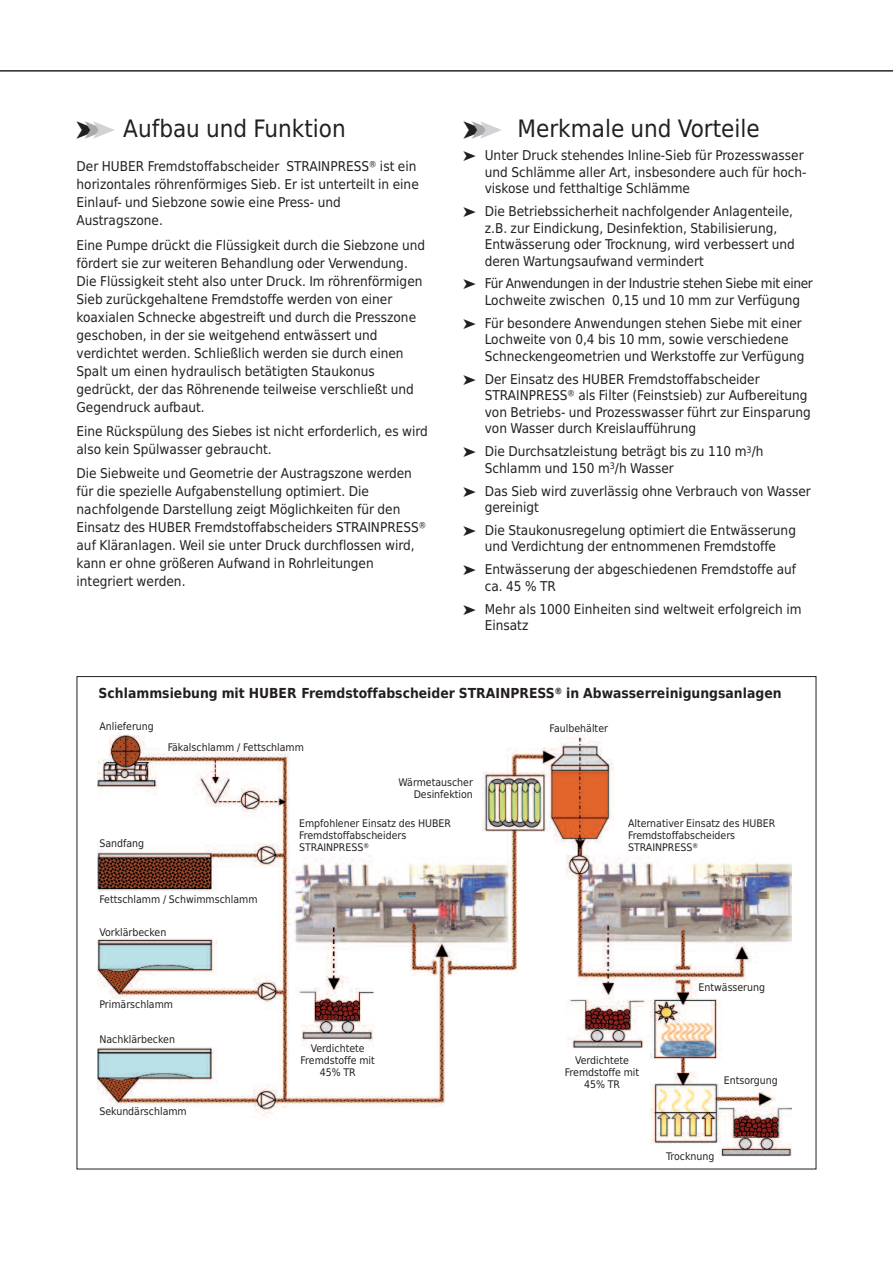
<style>
.page{position:relative;width:893px;height:1263px;background:#fff}
.page>*{position:absolute;margin:0;border:0;box-sizing:border-box;transform-origin:0 0}
.t1{font:24px "Huber Tec";color:#231f20}
.t2{font:700 13.8px "Huber Tec";color:#231f20}
.t3{font:13.5px/18px "Huber Tec";color:#231f20}
.t4{font:13.5px/16.5px "Huber Tec";letter-spacing:-.025em;color:#231f20}
.t5{font:10.5px/12.1px "Huber Tec";color:#231f20}
.s1{color:#a8a9ad}
.s2{color:#d1d2d4}
</style>
<div class="page">
<img style="left:98px;top:734px;width:693px;height:423px">
<hr style="left:0;top:71px;width:893px;height:1px;background:#231f20">
<h1 class="t1" style="left:77px;top:115px;width:271px">➤<span class="s1">➤</span><span class="s2">➤</span> Aufbau und Funktion</h1>
<p class="t3" style="left:77px;top:158px;width:344px">Der HUBER Fremdstoffabscheider STRAINPRESS® ist ein horizontales röhrenförmiges Sieb. Er ist unterteilt in eine Einlauf- und Siebzone sowie eine Press- und Austragszone.</p>
<p class="t3" style="left:77px;top:236px;width:350px">Eine Pumpe drückt die Flüssigkeit durch die Siebzone und fördert sie zur weiteren Behandlung oder Verwendung.<br>Die Flüssigkeit steht also unter Druck. Im röhrenförmigen Sieb zurückgehaltene Fremdstoffe werden von einer koaxialen Schnecke abgestreift und durch die Presszone geschoben, in der sie weitgehend entwässert und verdichtet werden. Schließlich werden sie durch einen Spalt um einen hydraulisch betätigten Staukonus gedrückt, der das Röhrenende teilweise verschließt und Gegendruck aufbaut.</p>
<p class="t3" style="left:77px;top:422px;width:353px">Eine Rückspülung des Siebes ist nicht erforderlich, es wird also kein Spülwasser gebraucht.</p>
<p class="t3" style="left:77px;top:465px;width:351px">Die Siebweite und Geometrie der Austragszone werden für die spezielle Aufgabenstellung optimiert. Die nachfolgende Darstellung zeigt Möglichkeiten für den Einsatz des HUBER Fremdstoffabscheiders STRAINPRESS® auf Kläranlagen. Weil sie unter Druck durchflossen wird, kann er ohne größeren Aufwand in Rohrleitungen integriert werden.</p>
<h1 class="t1" style="left:463px;top:115px;width:298px">➤<span class="s1">➤</span><span class="s2">➤</span> Merkmale und Vorteile</h1>
<p class="t3" style="left:485px;top:147px;width:323px;line-height:16.5px;text-indent:-21px">➤ Unter Druck stehendes Inline-Sieb für Prozesswasser und Schlämme aller Art, insbesondere auch für hoch&shy;viskose und fetthaltige Schlämme</p>
<p class="t3" style="left:485px;top:203px;width:312px;line-height:16.5px;text-indent:-21px">➤ Die Betriebssicherheit nachfolgender Anlagenteile, z.B. zur Eindickung, Desinfektion, Stabilisierung, Entwässerung oder Trocknung, wird verbessert und deren Wartungsaufwand vermindert</p>
<p class="t4" style="left:485px;top:276px;width:330px;text-indent:-21px">➤ Für Anwendungen in der Industrie stehen Siebe mit einer<br>Lochweite zwischen 0,15 und 10 mm zur Verfügung</p>
<p class="t3" style="left:485px;top:315px;width:321px;line-height:16.5px;text-indent:-21px">➤ Für besondere Anwendungen stehen Siebe mit einer<br>Lochweite von 0,4 bis 10 mm, sowie verschiedene<br>Schneckengeometrien und Werkstoffe zur Verfügung</p>
<p class="t3" style="left:485px;top:371px;width:328px;line-height:16.5px;text-indent:-21px">➤ Der Einsatz des HUBER Fremdstoffabscheider STRAINPRESS® als Filter (Feinstsieb) zur Aufbereitung von Betriebs- und Prozesswasser führt zur Einsparung von Wasser durch Kreislaufführung</p>
<p class="t3" style="left:485px;top:443px;width:280px;line-height:16.5px;text-indent:-21px">➤ Die Durchsatzleistung beträgt bis zu 110 m<sup>3</sup>/h<br>Schlamm und 150 m<sup>3</sup>/h Wasser</p>
<p class="t3" style="left:485px;top:483px;width:328px;line-height:16.5px;text-indent:-21px">➤ Das Sieb wird zuverlässig ohne Verbrauch von Wasser gereinigt</p>
<p class="t3" style="left:463px;top:522px;width:334px;line-height:16.5px;text-align:center">➤ Die Staukonusregelung optimiert die Entwässerung und Verdichtung der entnommenen Fremdstoffe</p>
<p class="t3" style="left:485px;top:561px;width:313px;line-height:16.5px;text-indent:-21px">➤ Entwässerung der abgeschiedenen Fremdstoffe auf ca. 45 % TR</p>
<p class="t3" style="left:485px;top:601px;width:318px;line-height:16.5px;text-indent:-21px">➤ Mehr als 1000 Einheiten sind weltweit erfolgreich im<br>Einsatz</p>
<p class="t2" style="left:99px;top:685px;width:684px">Schlammsiebung mit HUBER Fremdstoffabscheider STRAINPRESS® in Abwasserreinigungsanlagen</p>
<p class="t5" style="left:99px;top:720px;width:56px">Anlieferung</p>
<p class="t5" style="left:550px;top:722px;width:60px">Faulbehälter</p>
<p class="t5" style="left:99px;top:837px;width:46px">Sandfang</p>
<p class="t5" style="left:168px;top:741px;width:138px">Fäkalschlamm / Fettschlamm</p>
<p class="t5" style="left:399px;top:777px;width:76px;text-align:right">Wärmetauscher<br>Desinfektion</p>
<p class="t5" style="left:299px;top:817px;width:153px">Empfohlener Einsatz des HUBER<br>Fremdstoffabscheiders<br>STRAINPRESS®</p>
<p class="t5" style="left:99px;top:893px;width:160px">Fettschlamm / Schwimmschlamm</p>
<p class="t5" style="left:99px;top:926px;width:68px">Vorklärbecken</p>
<p class="t5" style="left:628px;top:817px;width:149px">Alternativer Einsatz des HUBER<br>Fremdstoffabscheiders<br>STRAINPRESS®</p>
<p class="t5" style="left:698px;top:981px;width:68px">Entwässerung</p>
<p class="t5" style="left:99px;top:998px;width:75px">Primärschlamm</p>
<p class="t5" style="left:99px;top:1034px;width:77px">Nachklärbecken</p>
<p class="t5" style="left:99px;top:1105px;width:89px">Sekundärschlamm</p>
<p class="t5" style="left:301px;top:1042px;width:76px;text-align:center">Verdichtete<br>Fremdstoffe mit<br>45% TR</p>
<p class="t5" style="left:565px;top:1054px;width:76px;text-align:center">Verdichtete<br>Fremdstoffe mit<br>45% TR</p>
<p class="t5" style="left:724px;top:1074px;width:55px">Entsorgung</p>
<p class="t5" style="left:666px;top:1150px;width:50px">Trocknung</p>
</div>
